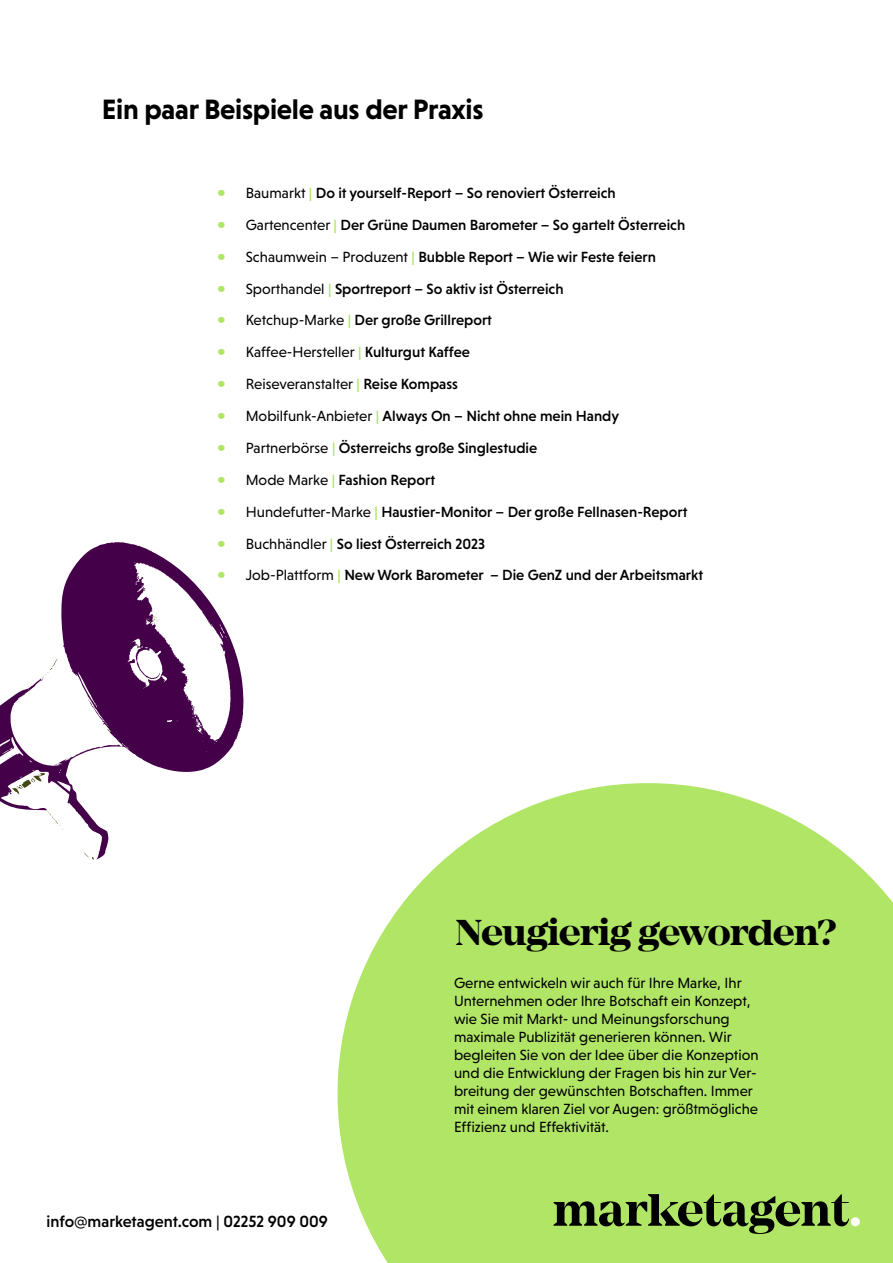
<style>
.page{position:relative;width:893px;height:1263px;background:#fff}
.page>*{position:absolute;margin:0;border:0;box-sizing:border-box;transform-origin:0 0}
.t1{font:700 37.5px "Mirador";letter-spacing:-.03em;color:#000}
.t2{font:700 28.5px "Niveau Grotesk";letter-spacing:-.01em;color:#000}
.t3{font:500 16.5px "Niveau Grotesk";color:#000}
.t4{font:500 15px "Niveau Grotesk";color:#000}
.t5{font:15px/18px "Niveau Grotesk";color:#000}
.s1{font-weight:400;font-size:28.5px;color:#b0e666}
.s2{font-weight:400}
.s3{font-weight:700;color:#b0e566}
.s4{font-size:28.5px;color:#b0e666}
.s5{font-weight:500}
</style>
<div class="page">
<svg style="left:338px;top:783px;width:555px;height:480px;background:#bae879"></svg>
<svg style="left:554px;top:1194px;width:295px;height:40px;background:#749743"></svg>
<svg style="left:0;top:542px;width:244px;height:318px"></svg>
<div style="left:851px;top:1217px;width:9px;height:9px;background:#fff;border-radius:50%"></div>
<h2 class="t2" style="left:102px;top:93px;width:383px">Ein paar Beispiele aus der Praxis</h2>
<p class="t4" style="left:216px;top:184px;width:401px"><span class="s1">•</span> <span class="s2">Baumarkt</span> <span class="s3">|</span> Do it yourself-Report – So renoviert Österreich</p>
<p class="t4" style="left:216px;top:216px;width:471px"><span class="s1">•</span> <span class="s2">Gartencenter</span> <span class="s3">|</span> Der Grüne Daumen Barometer – So gartelt Österreich</p>
<p class="t4" style="left:216px;top:248px;width:442px"><span class="s1">•</span> <span class="s2">Schaumwein – Produzent</span> <span class="s3">|</span> Bubble Report – Wie wir Feste feiern</p>
<p class="t4" style="left:216px;top:280px;width:349px"><span class="s1">•</span> <span class="s2">Sporthandel</span> <span class="s3">|</span> Sportreport – So aktiv ist Österreich</p>
<p class="t4" style="left:216px;top:312px;width:278px"><span class="s1">•</span> <span class="s2">Ketchup-Marke</span> <span class="s3">|</span> Der große Grillreport</p>
<p class="t5" style="left:216px;top:343px;width:255px"><span class="s4">•</span> Kaffee-Hersteller <span class="s3">|</span> <span class="s5">Kulturgut Kaffee</span></p>
<p class="t5" style="left:216px;top:375px;width:244px"><span class="s4">•</span> Reiseveranstalter <span class="s3">|</span> <span class="s5">Reise Kompass</span></p>
<p class="t4" style="left:216px;top:407px;width:405px"><span class="s1">•</span> <span class="s2">Mobilfunk-Anbieter</span> <span class="s3">|</span> Always On – Nicht ohne mein Handy</p>
<p class="t4" style="left:216px;top:439px;width:323px"><span class="s1">•</span> <span class="s2">Partnerbörse</span> <span class="s3">|</span> Österreichs große Singlestudie</p>
<p class="t4" style="left:216px;top:471px;width:221px"><span class="s1">•</span> <span class="s2">Mode Marke</span> <span class="s3">|</span> Fashion Report</p>
<p class="t4" style="left:216px;top:503px;width:473px"><span class="s1">•</span> <span class="s2">Hundefutter-Marke</span> <span class="s3">|</span> Haustier-Monitor – Der große Fellnasen-Report</p>
<p class="t4" style="left:216px;top:535px;width:271px"><span class="s1">•</span> <span class="s2">Buchhändler</span> <span class="s3">|</span> So liest Österreich 2023</p>
<p class="t4" style="left:216px;top:567px;width:489px"><span class="s1">•</span> <span class="s2">Job-Plattform</span> <span class="s3">|</span> New Work Barometer – Die GenZ und der Arbeitsmarkt</p>
<h1 class="t1" style="left:455px;top:910px;width:383px">Neugierig geworden?</h1>
<p class="t3" style="left:47px;top:1211px;width:283px">info@marketagent.com | 02252 909 009</p>
<p class="t5" style="left:454px;top:974px;width:306px">Gerne entwickeln wir auch für Ihre Marke, Ihr Unternehmen oder Ihre Botschaft ein Konzept, wie Sie mit Markt- und Meinungsforschung maximale Publizität generieren können. Wir begleiten Sie von der Idee über die Konzeption und die Entwicklung der Fragen bis hin zur Ver&shy;breitung der gewünschten Botschaften. Immer mit einem klaren Ziel vor Augen: größtmögliche Effizienz und Effektivität.</p>
</div>
